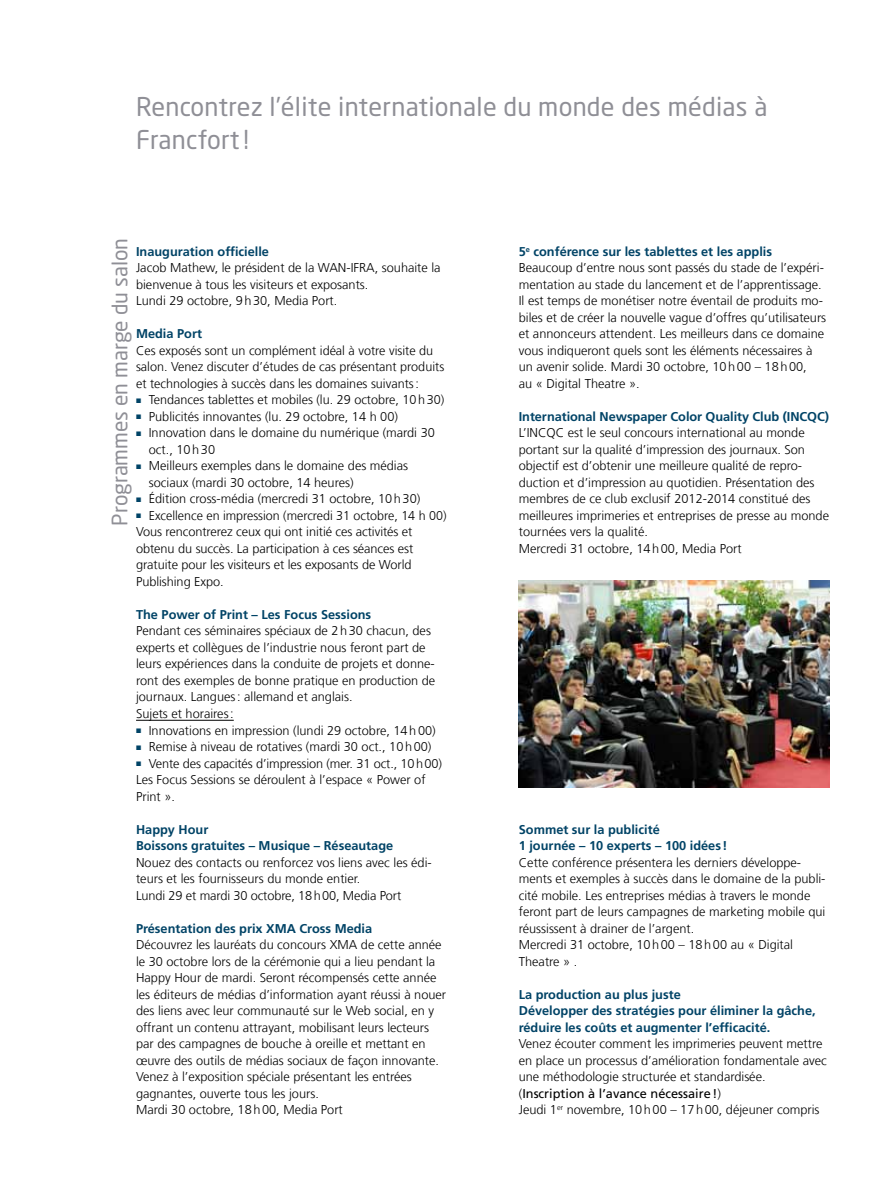
<style>
.page{position:relative;width:893px;height:1191px;background:#fff}
.page>*{position:absolute;margin:0;border:0;box-sizing:border-box;transform-origin:0 0}
.t1{font:25.5px/33px "Neo Sans Pro";letter-spacing:.01em;color:#8f8f96}
.t2{font:21px "Neo Sans Pro";letter-spacing:-.005em;color:#8f8f96}
.t3{font:300 12.75px/16.5px "Frutiger LT Com";color:#000}
.t4{font:700 12.75px/16.5px "Frutiger LT Com";color:#004366}
.s1{font-weight:700;color:#004366}
.s2{font-weight:400}
</style>
<div class="page">
<img style="left:519px;top:580px;width:310px;height:208px">
<hr style="left:136px;top:720px;width:98px;height:1px;background:#000">
<h1 class="t1" style="left:136px;top:89px;width:633px">Rencontrez l’élite internationale du monde des médias à<br>Francfort!</h1>
<h2 class="t2" style="left:107px;top:526px;width:289px;rotate:-90deg">Programmes en marge du salon</h2>
<p class="t4" style="left:136px;top:243px;width:134px">Inauguration officielle</p>
<p class="t3" style="left:136px;top:260px;width:306px">Jacob Mathew, le président de la WAN-IFRA, souhaite la bienvenue à tous les visiteurs et exposants.<br>Lundi 29 octobre, 9h30, Media Port.</p>
<p class="t4" style="left:136px;top:326px;width:67px">Media Port</p>
<p class="t3" style="left:136px;top:342px;width:310px">Ces exposés sont un complément idéal à votre visite du salon. Venez discuter d’études de cas présentant produits et technologies à succès dans les domaines suivants:</p>
<p class="t3" style="left:149px;top:392px;width:297px">Tendances tablettes et mobiles (lu. 29 octobre, 10h30)</p>
<p class="t3" style="left:149px;top:408px;width:251px">Publicités innovantes (lu. 29 octobre, 14 h 00)</p>
<p class="t3" style="left:149px;top:425px;width:288px">Innovation dans le domaine du numérique (mardi 30</p>
<p class="t3" style="left:149px;top:441px;width:68px">oct., 10h30</p>
<p class="t3" style="left:149px;top:458px;width:261px">Meilleurs exemples dans le domaine des médias</p>
<p class="t3" style="left:149px;top:474px;width:206px">sociaux (mardi 30 octobre, 14 heures)</p>
<p class="t3" style="left:149px;top:491px;width:273px">Édition cross-média (mercredi 31 octobre, 10h30)</p>
<p class="t3" style="left:149px;top:507px;width:299px">Excellence en impression (mercredi 31 octobre, 14 h 00)</p>
<p class="t3" style="left:136px;top:524px;width:278px">Vous rencontrerez ceux qui ont initié ces activités et</p>
<p class="t3" style="left:136px;top:540px;width:279px">obtenu du succès. La participation à ces séances est</p>
<p class="t3" style="left:136px;top:557px;width:277px">gratuite pour les visiteurs et les exposants de World</p>
<p class="t3" style="left:136px;top:573px;width:89px">Publishing Expo.</p>
<p class="t4" style="left:136px;top:606px;width:237px">The Power of Print – Les Focus Sessions</p>
<p class="t3" style="left:136px;top:623px;width:301px">Pendant ces séminaires spéciaux de 2h30 chacun, des experts et collègues de l’industrie nous feront part de leurs expériences dans la conduite de projets et donne&shy;ront des exemples de bonne pratique en production de journaux. Langues: allemand et anglais.<br>Sujets et horaires:</p>
<p class="t3" style="left:149px;top:722px;width:288px">Innovations en impression (lundi 29 octobre, 14h00)</p>
<p class="t3" style="left:149px;top:738px;width:284px">Remise à niveau de rotatives (mardi 30 oct., 10h00)</p>
<p class="t3" style="left:149px;top:755px;width:295px">Vente des capacités d’impression (mer. 31 oct., 10h00)</p>
<p class="t3" style="left:136px;top:771px;width:291px">Les Focus Sessions se déroulent à l’espace « Power of</p>
<p class="t3" style="left:136px;top:788px;width:40px">Print ».</p>
<p class="t4" style="left:136px;top:821px;width:259px">Happy Hour<br>Boissons gratuites – Musique – Réseautage</p>
<p class="t3" style="left:136px;top:854px;width:297px">Nouez des contacts ou renforcez vos liens avec les édi&shy;teurs et les fournisseurs du monde entier.<br>Lundi 29 et mardi 30 octobre, 18h00, Media Port</p>
<p class="t4" style="left:136px;top:920px;width:238px">Présentation des prix XMA Cross Media</p>
<p class="t3" style="left:136px;top:936px;width:312px">Découvrez les lauréats du concours XMA de cette année le 30 octobre lors de la cérémonie qui a lieu pendant la Happy Hour de mardi. Seront récompensés cette année les éditeurs de médias d’information ayant réussi à nouer des liens avec leur communauté sur le Web social, en y offrant un contenu attrayant, mobilisant leurs lecteurs par des campagnes de bouche à oreille et mettant en œuvre des outils de médias sociaux de façon innovante.<br>Venez à l’exposition spéciale présentant les entrées gagnantes, ouverte tous les jours.<br>Mardi 30 octobre, 18h00, Media Port</p>
<p class="t3" style="left:519px;top:243px;width:309px"><span class="s1">5</span><sup>e</sup> <span class="s1">conférence sur les tablettes et les applis </span>Beaucoup d’entre nous sont passés du stade de l’expéri&shy;mentation au stade du lancement et de l’apprentissage.<br>Il est temps de monétiser notre éventail de produits mo&shy;biles et de créer la nouvelle vague d’offres qu’utilisateurs et annonceurs attendent. Les meilleurs dans ce domaine vous indiqueront quels sont les éléments nécessaires à un avenir solide. Mardi 30 octobre, 10h00 – 18h00,<br>au « Digital Theatre ».</p>
<p class="t4" style="left:519px;top:408px;width:312px">International Newspaper Color Quality Club (INCQC)</p>
<p class="t3" style="left:519px;top:425px;width:312px">L’INCQC est le seul concours international au monde portant sur la qualité d’impression des journaux. Son objectif est d’obtenir une meilleure qualité de repro&shy;duction et d’impression au quotidien. Présentation des membres de ce club exclusif 2012-2014 constitué des meilleures imprimeries et entreprises de presse au monde tournées vers la qualité.<br>Mercredi 31 octobre, 14h00, Media Port</p>
<p class="t4" style="left:519px;top:821px;width:210px">Sommet sur la publicité<br>1 journée – 10 experts – 100 idées !</p>
<p class="t3" style="left:519px;top:854px;width:308px">Cette conférence présentera les derniers développe&shy;ments et exemples à succès dans le domaine de la publi&shy;cité mobile. Les entreprises médias à travers le monde feront part de leurs campagnes de marketing mobile qui réussissent à drainer de l’argent.<br>Mercredi 31 octobre, 10h00 – 18h00 au « Digital Theatre » .</p>
<p class="t4" style="left:519px;top:986px;width:298px">La production au plus juste<br>Développer des stratégies pour éliminer la gâche, réduire les coûts et augmenter l’efficacité.</p>
<p class="t3" style="left:519px;top:1035px;width:309px">Venez écouter comment les imprimeries peuvent mettre en place un processus d’amélioration fondamentale avec une méthodologie structurée et standardisée. (<span class="s2">Inscription à l’avance nécessaire!</span>)<br>Jeudi 1<sup>er</sup> novembre, 10h00 – 17h00, déjeuner compris</p>
</div>
